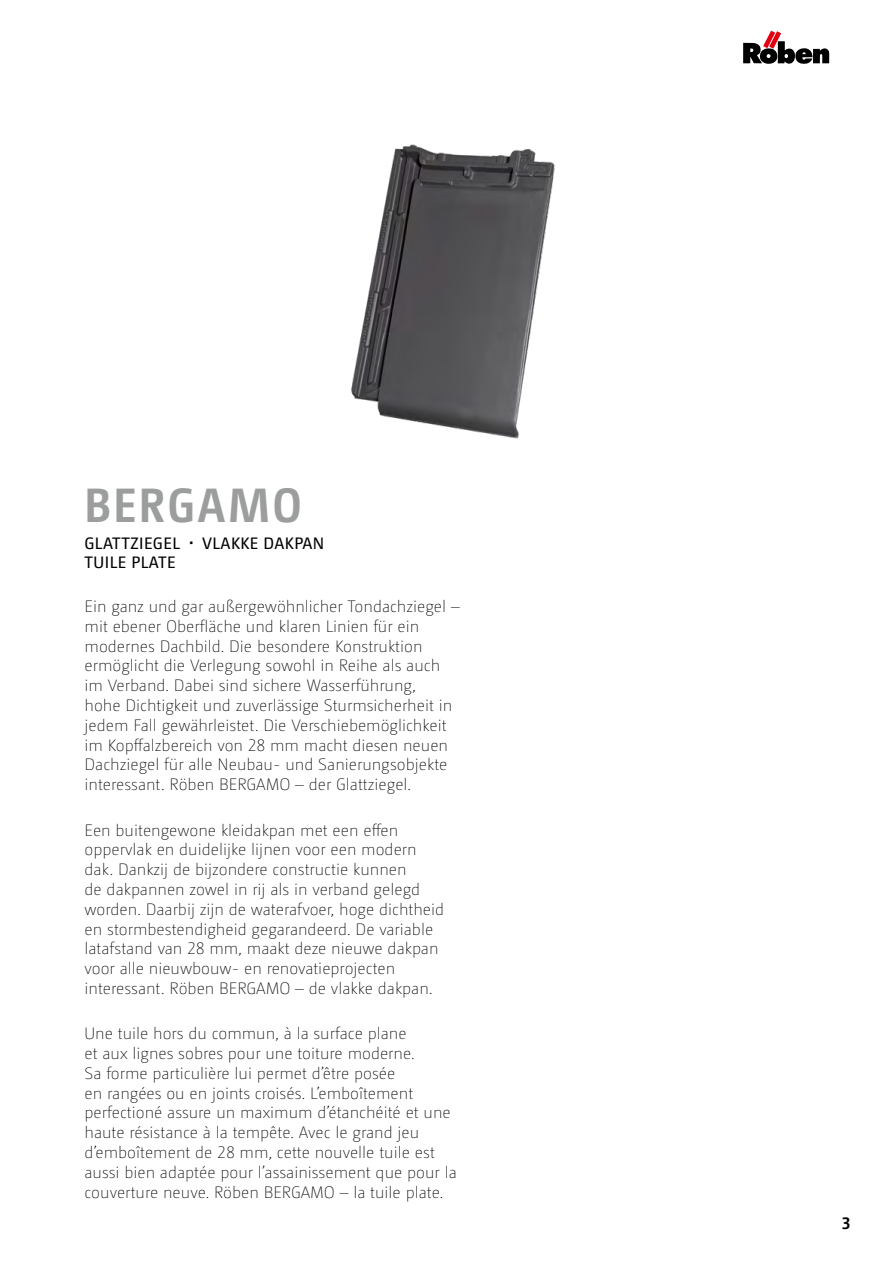
<style>
.page{position:relative;width:893px;height:1263px;background:#fff}
.page>*{position:absolute;margin:0;border:0;box-sizing:border-box;transform-origin:0 0}
.t1{font:700 48px "Camingo Dos Pro S Cd";letter-spacing:.05em;color:#9c9d9d}
.t2{font:200 16.5px/19.8px "Camingo Dos Pro";color:#000}
.t3{font:16.5px "Camingo Dos Pro";letter-spacing:.025em;color:#000}
.t4{font:700 16.5px "Camingo Dos Pro";color:#000}
</style>
<div class="page">
<img style="left:351px;top:144px;width:204px;height:295px">
<svg style="left:743px;top:31px;width:86px;height:33px"></svg>
<h1 class="t1" style="left:85px;top:476px;width:219px">BERGAMO</h1>
<p class="t3" style="left:85px;top:533px;width:97px">GLATTZIEGEL</p>
<p class="t3" style="left:202px;top:533px;width:124px">VLAKKE DAKPAN</p>
<p class="t3" style="left:85px;top:553px;width:92px">TUILE PLATE</p>
<p class="t2" style="left:85px;top:596px;width:377px">Ein ganz und gar außergewöhnlicher Tondachziegel – mit ebener Oberfläche und klaren Linien für ein modernes Dachbild. Die besondere Konstruktion ermöglicht die Verlegung sowohl in Reihe als auch im Verband. Dabei sind sichere Wasserführung,<br>hohe Dichtigkeit und zuverlässige Sturmsicherheit in jedem Fall gewährleistet. Die Verschiebemöglichkeit im Kopffalzbereich von 28 mm macht diesen neuen Dachziegel für alle Neubau- und Sanierungsobjekte interessant. Röben BERGAMO – der Glattziegel.</p>
<p class="t2" style="left:85px;top:820px;width:361px">Een buitengewone kleidakpan met een effen oppervlak en duidelijke lijnen voor een modern dak. Dankzij de bijzondere constructie kunnen<br>de dakpannen zowel in rij als in verband gelegd worden. Daarbij zijn de waterafvoer, hoge dichtheid en stormbestendigheid gegarandeerd. De variable latafstand van 28 mm, maakt deze nieuwe dakpan voor alle nieuwbouw- en renovatieprojecten interessant. Röben BERGAMO – de vlakke dakpan.</p>
<p class="t2" style="left:85px;top:1024px;width:374px">Une tuile hors du commun, à la surface plane<br>et aux lignes sobres pour une toiture moderne.<br>Sa forme particulière lui permet d’être posée<br>en rangées ou en joints croisés. L’emboîtement perfectioné assure un maximum d’étanchéité et une haute résistance à la tempête. Avec le grand jeu d’emboîtement de 28 mm, cette nouvelle tuile est aussi bien adaptée pour l’assainissement que pour la couverture neuve. Röben BERGAMO – la tuile plate.</p>
<p class="t4" style="left:842px;top:1213px;width:10px">3</p>
</div>
